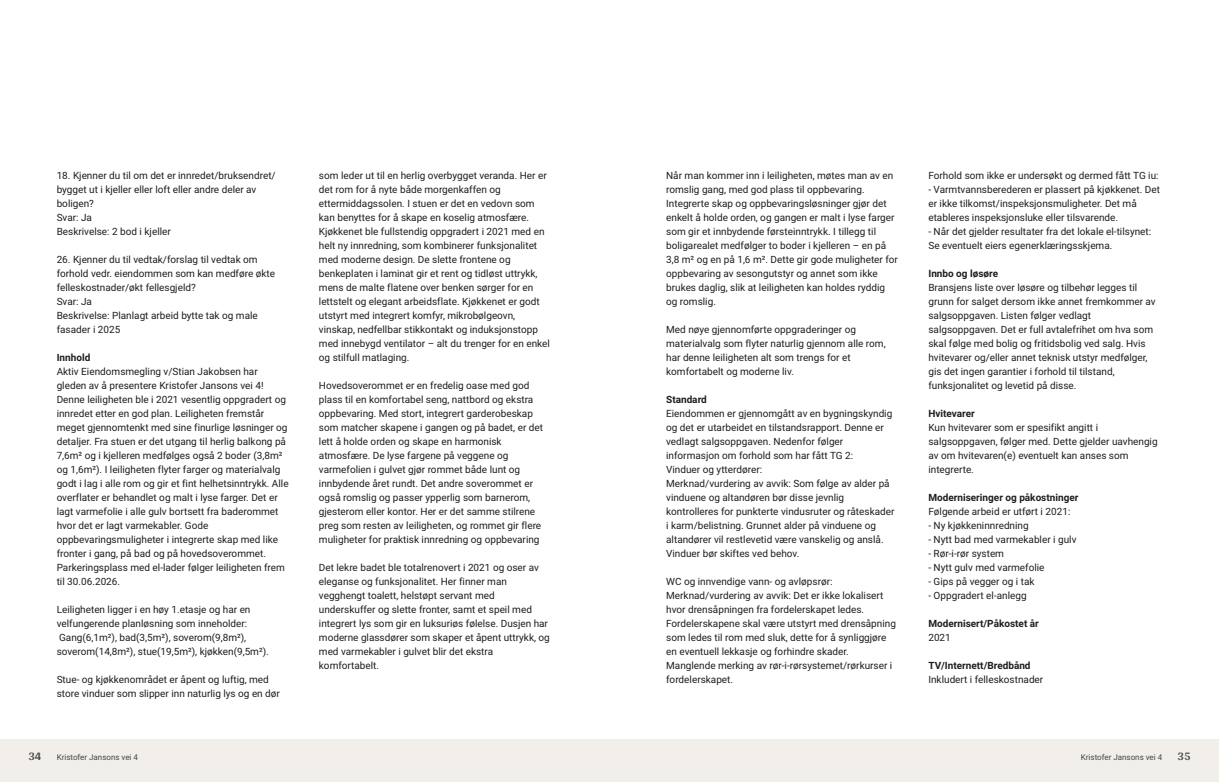
<style>
.page{position:relative;width:1219px;height:782px;background:#fff}
.page>*{position:absolute;margin:0;border:0;box-sizing:border-box;transform-origin:0 0}
.t1{font:700 12px "Arya";color:#414749}
.t2{font:10px/14px "Roboto Vitec";color:#1d1d1b}
.t3{font:700 10px "Roboto Vitec";color:#1d1d1b}
.t4{font:8px "Roboto Vitec";color:#414749}
</style>
<div class="page">
<div style="left:0;top:739px;width:612px;height:42px;background:#f2eeea"></div>
<div style="left:607px;top:739px;width:612px;height:42px;background:#f2eeea"></div>
<p class="t2" style="left:57px;top:167px;width:221px">18. Kjenner du til om det er innredet/bruksendret/ bygget ut i kjeller eller loft eller andre deler av boligen?<br>Svar: Ja<br>Beskrivelse: 2 bod i kjeller</p>
<p class="t2" style="left:57px;top:251px;width:220px">26. Kjenner du til vedtak/forslag til vedtak om forhold vedr. eiendommen som kan medføre økte felleskostnader/økt fellesgjeld?<br>Svar: Ja<br>Beskrivelse: Planlagt arbeid bytte tak og male fasader i 2025</p>
<p class="t3" style="left:57px;top:350px;width:35px">Innhold</p>
<p class="t2" style="left:57px;top:363px;width:233px">Aktiv Eiendomsmegling v/Stian Jakobsen har gleden av å presentere Kristofer Jansons vei 4!<br>Denne leiligheten ble i 2021 vesentlig oppgradert og innredet etter en god plan. Leiligheten fremstår meget gjennomtenkt med sine finurlige løsninger og detaljer. Fra stuen er det utgang til herlig balkong på 7,6m² og i kjelleren medfølges også 2 boder (3,8m² og 1,6m²). I leiligheten flyter farger og materialvalg godt i lag i alle rom og gir et fint helhetsinntrykk. Alle overflater er behandlet og malt i lyse farger. Det er lagt varmefolie i alle gulv bortsett fra baderommet hvor det er lagt varmekabler. Gode oppbevaringsmuligheter i integrerte skap med like fronter i gang, på bad og på hovedsoverommet.<br>Parkeringsplass med el‑lader følger leiligheten frem til 30.06.2026.</p>
<p class="t2" style="left:57px;top:601px;width:214px">Leiligheten ligger i en høy 1.etasje og har en velfungerende planløsning som inneholder:<br>Gang(6,1m²), bad(3,5m²), soverom(9,8m²), soverom(14,8m²), stue(19,5m²), kjøkken(9,5m²).</p>
<p class="t2" style="left:57px;top:671px;width:225px">Stue‑ og kjøkkenområdet er åpent og luftig, med store vinduer som slipper inn naturlig lys og en dør</p>
<p class="t1" style="left:28px;top:749px;width:15px">34</p>
<p class="t4" style="left:57px;top:751px;width:83px">Kristofer Jansons vei 4</p>
<p class="t2" style="left:319px;top:167px;width:233px">som leder ut til en herlig overbygget veranda. Her er det rom for å nyte både morgenkaffen og ettermiddagssolen. I stuen er det en vedovn som kan benyttes for å skape en koselig atmosfære.<br>Kjøkkenet ble fullstendig oppgradert i 2021 med en helt ny innredning, som kombinerer funksjonalitet med moderne design. De slette frontene og benkeplaten i laminat gir et rent og tidløst uttrykk, mens de malte flatene over benken sørger for en lettstelt og elegant arbeidsflate. Kjøkkenet er godt utstyrt med integrert komfyr, mikrobølgeovn, vinskap, nedfellbar stikkontakt og induksjonstopp med innebygd ventilator – alt du trenger for en enkel og stilfull matlaging.</p>
<p class="t2" style="left:319px;top:377px;width:226px">Hovedsoverommet er en fredelig oase med god plass til en komfortabel seng, nattbord og ekstra oppbevaring. Med stort, integrert garderobeskap som matcher skapene i gangen og på badet, er det lett å holde orden og skape en harmonisk atmosfære. De lyse fargene på veggene og varmefolien i gulvet gjør rommet både lunt og innbydende året rundt. Det andre soverommet er også romslig og passer ypperlig som barnerom, gjesterom eller kontor. Her er det samme stilrene preg som resten av leiligheten, og rommet gir flere muligheter for praktisk innredning og oppbevaring</p>
<p class="t2" style="left:319px;top:559px;width:232px">Det lekre badet ble totalrenovert i 2021 og oser av eleganse og funksjonalitet. Her finner man vegghengt toalett, helstøpt servant med underskuffer og slette fronter, samt et speil med integrert lys som gir en luksuriøs følelse. Dusjen har moderne glassdører som skaper et åpent uttrykk, og med varmekabler i gulvet blir det ekstra komfortabelt.</p>
<p class="t2" style="left:666px;top:167px;width:233px">Når man kommer inn i leiligheten, møtes man av en romslig gang, med god plass til oppbevaring.<br>Integrerte skap og oppbevaringsløsninger gjør det enkelt å holde orden, og gangen er malt i lyse farger som gir et innbydende førsteinntrykk. I tillegg til boligarealet medfølger to boder i kjelleren – en på 3,8 m² og en på 1,6 m². Dette gir gode muligheter for oppbevaring av sesongutstyr og annet som ikke brukes daglig, slik at leiligheten kan holdes ryddig og romslig.</p>
<p class="t2" style="left:666px;top:321px;width:221px">Med nøye gjennomførte oppgraderinger og materialvalg som flyter naturlig gjennom alle rom, har denne leiligheten alt som trengs for et komfortabelt og moderne liv.</p>
<p class="t3" style="left:666px;top:392px;width:42px">Standard</p>
<p class="t2" style="left:666px;top:405px;width:230px">Eiendommen er gjennomgått av en bygningskyndig og det er utarbeidet en tilstandsrapport. Denne er vedlagt salgsoppgaven. Nedenfor følger informasjon om forhold som har fått TG 2:<br>Vinduer og ytterdører:<br>Merknad/vurdering av avvik: Som følge av alder på vinduene og altandøren bør disse jevnlig kontrolleres for punkterte vindusruter og råteskader i karm/belistning. Grunnet alder på vinduene og altandører vil restlevetid være vanskelig og anslå.<br>Vinduer bør skiftes ved behov.</p>
<p class="t2" style="left:666px;top:573px;width:231px">WC og innvendige vann‑ og avløpsrør:<br>Merknad/vurdering av avvik: Det er ikke lokalisert hvor drensåpningen fra fordelerskapet ledes.<br>Fordelerskapene skal være utstyrt med drensåpning som ledes til rom med sluk, dette for å synliggjøre en eventuell lekkasje og forhindre skader.<br>Manglende merking av rør‑i‑rørsystemet/rørkurser i fordelerskapet.</p>
<p class="t2" style="left:928px;top:167px;width:233px">Forhold som ikke er undersøkt og dermed fått TG iu: ‑ Varmtvannsberederen er plassert på kjøkkenet. Det er ikke tilkomst/inspeksjonsmuligheter. Det må etableres inspeksjonsluke eller tilsvarende.<br>‑ Når det gjelder resultater fra det lokale el‑tilsynet:<br>Se eventuelt eiers egenerklæringsskjema.</p>
<p class="t3" style="left:928px;top:266px;width:71px">Innbo og løsøre</p>
<p class="t2" style="left:928px;top:279px;width:229px">Bransjens liste over løsøre og tilbehør legges til grunn for salget dersom ikke annet fremkommer av salgsoppgaven. Listen følger vedlagt salgsoppgaven. Det er full avtalefrihet om hva som skal følge med bolig og fritidsbolig ved salg. Hvis hvitevarer og/eller annet teknisk utstyr medfølger, gis det ingen garantier i forhold til tilstand, funksjonalitet og levetid på disse.</p>
<p class="t3" style="left:928px;top:406px;width:48px">Hvitevarer</p>
<p class="t2" style="left:928px;top:419px;width:231px">Kun hvitevarer som er spesifikt angitt i salgsoppgaven, følger med. Dette gjelder uavhengig av om hvitevaren(e) eventuelt kan anses som integrerte.</p>
<p class="t3" style="left:928px;top:490px;width:152px">Moderniseringer og påkostninger</p>
<p class="t2" style="left:928px;top:503px;width:150px">Følgende arbeid er utført i 2021:<br>‑ Ny kjøkkeninnredning<br>‑ Nytt bad med varmekabler i gulv ‑ Rør‑i‑rør system<br>‑ Nytt gulv med varmefolie<br>‑ Gips på vegger og i tak<br>‑ Oppgradert el‑anlegg</p>
<p class="t3" style="left:928px;top:616px;width:112px">Modernisert/Påkostet år</p>
<p class="t2" style="left:928px;top:629px;width:24px">2021</p>
<p class="t3" style="left:928px;top:658px;width:104px">TV/Internett/Bredbånd</p>
<p class="t2" style="left:928px;top:671px;width:116px">Inkludert i felleskostnader</p>
<p class="t4" style="left:1081px;top:751px;width:83px">Kristofer Jansons vei 4</p>
<p class="t1" style="left:1177px;top:749px;width:15px">35</p>
</div>
